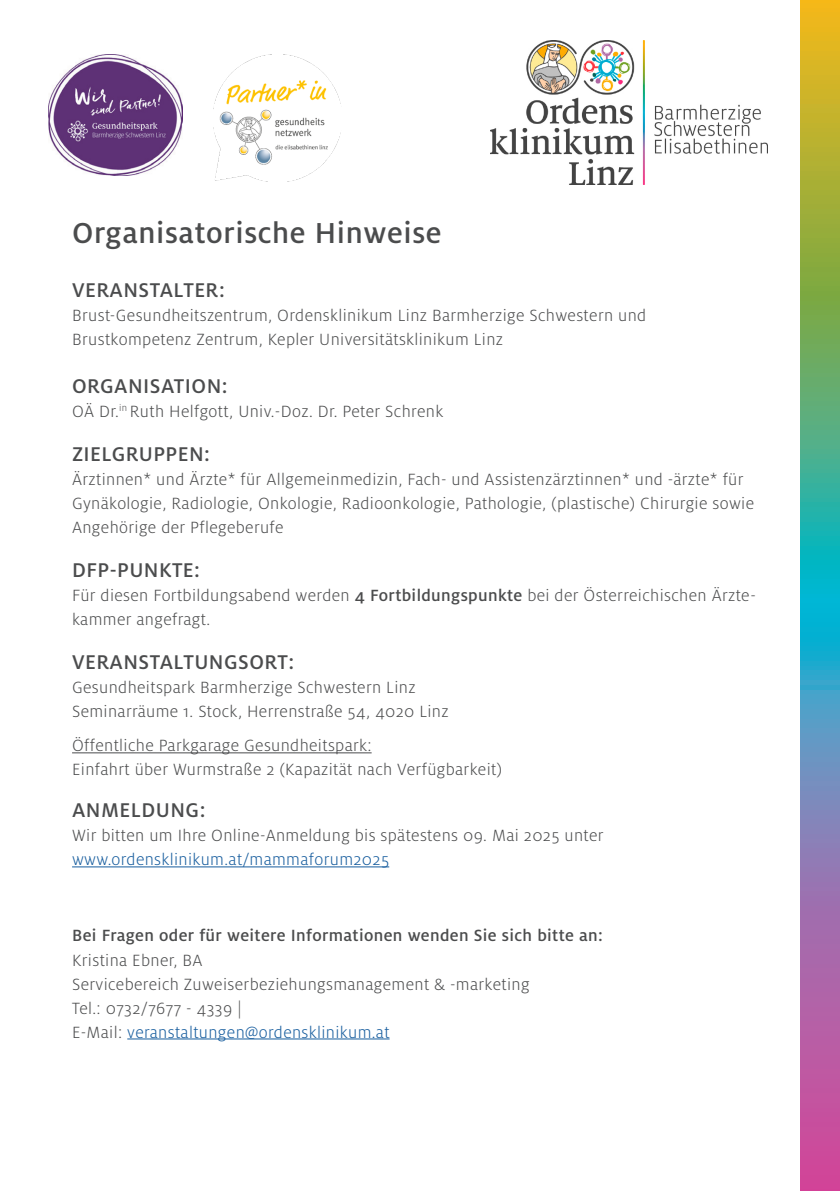
<style>
.page{position:relative;width:840px;height:1191px;background:#fff}
.page>*{position:absolute;margin:0;border:0;box-sizing:border-box;transform-origin:0 0}
.t1{font:500 32px "Milo OT";letter-spacing:.02em;color:#4b4c4d}
.t2{font:500 22px "Milo OT";letter-spacing:.02em;color:#4b4c4d}
.t3{font:300 18px/24px "Milo OT";letter-spacing:.02em;color:#4b4c4d}
.t4{font:300 18px "Milo OT";letter-spacing:.02em;color:#175d9e}
.t5{font:500 18px "Milo OT";letter-spacing:.02em;color:#4b4c4d}
.s1{font-weight:500}
.s2{color:#4b4c4d}
</style>
<div class="page">
<svg style="left:800px;top:0;width:39px;height:1191px;background:#829488"></svg>
<hr style="left:72px;top:752px;width:299px;height:1px;background:#4b4c4d">
<hr style="left:72px;top:866px;width:317px;height:1px;background:#175d9e">
<hr style="left:127px;top:1038px;width:262px;height:1px;background:#175d9e">
<img style="left:48px;top:54px;width:135px;height:121px">
<img style="left:213px;top:54px;width:128px;height:127px">
<img style="left:490px;top:41px;width:277px;height:143px">
<p class="t1" style="left:72px;top:215px;width:371px">Organisatorische Hinweise</p>
<p class="t2" style="left:72px;top:278px;width:154px">VERANSTALTER:</p>
<p class="t3" style="left:72px;top:304px;width:575px">Brust-Gesundheitszentrum, Ordensklinikum Linz Barmherzige Schwestern und<br>Brustkompetenz Zentrum, Kepler Universitätsklinikum Linz</p>
<p class="t2" style="left:72px;top:374px;width:157px">ORGANISATION:</p>
<p class="t3" style="left:72px;top:400px;width:372px">OÄ Dr.<sup>in</sup> Ruth Helfgott, Univ.-Doz. Dr. Peter Schrenk</p>
<p class="t2" style="left:72px;top:442px;width:139px">ZIELGRUPPEN:</p>
<p class="t3" style="left:72px;top:468px;width:683px">Ärztinnen* und Ärzte* für Allgemeinmedizin, Fach- und Assistenzärztinnen* und -ärzte* für<br>Gynäkologie, Radiologie, Onkologie, Radioonkologie, Pathologie, (plastische) Chirurgie sowie<br>Angehörige der Pflegeberufe</p>
<p class="t2" style="left:72px;top:558px;width:129px">DFP-PUNKTE:</p>
<p class="t3" style="left:72px;top:584px;width:684px">Für diesen Fortbildungsabend werden <span class="s1">4 Fortbildungspunkte</span> bei der Österreichischen Ärzte&shy;kammer angefragt.</p>
<p class="t2" style="left:72px;top:650px;width:224px">VERANSTALTUNGSORT:</p>
<p class="t3" style="left:72px;top:676px;width:345px">Gesundheitspark Barmherzige Schwestern Linz</p>
<p class="t3" style="left:72px;top:700px;width:378px">Seminarräume 1. Stock, Herrenstraße 54, 4020 Linz</p>
<p class="t3" style="left:72px;top:734px;width:431px">Öffentliche Parkgarage Gesundheitspark:<br>Einfahrt über Wurmstraße 2 (Kapazität nach Verfügbarkeit)</p>
<p class="t2" style="left:72px;top:798px;width:135px">ANMELDUNG:</p>
<p class="t3" style="left:72px;top:824px;width:533px">Wir bitten um Ihre Online-Anmeldung bis spätestens 09. Mai 2025 unter</p>
<p class="t4" style="left:72px;top:850px;width:318px">www.ordensklinikum.at/mammaforum2025</p>
<p class="t5" style="left:72px;top:926px;width:532px">Bei Fragen oder für weitere Informationen wenden Sie sich bitte an:</p>
<p class="t3" style="left:72px;top:948px;width:132px">Kristina Ebner, BA</p>
<p class="t3" style="left:72px;top:972px;width:459px">Servicebereich Zuweiserbeziehungsmanagement &amp; -marketing</p>
<p class="t3" style="left:72px;top:996px;width:171px">Tel.: 0732/7677 - 4339 |</p>
<p class="t4" style="left:72px;top:1022px;width:319px"><span class="s2">E-Mail:</span> veranstaltungen@ordensklinikum.at</p>
</div>
